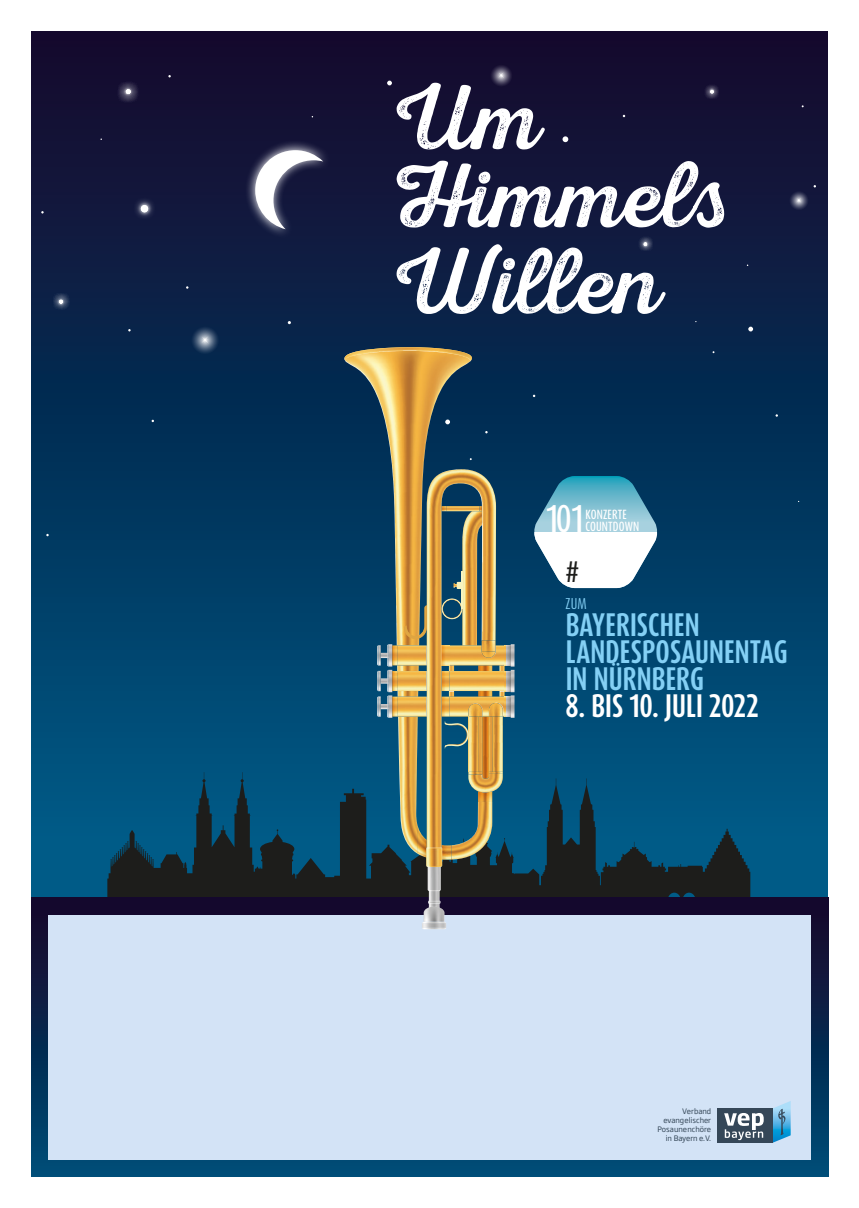
<style>
.page{position:relative;width:859px;height:1208px;background:#fff}
.page>*{position:absolute;margin:0;border:0;box-sizing:border-box;transform-origin:0 0}
.t1{font:500 32px "Dax Compact Pro";color:#fff}
.t2{font:700 27px/27.1px "Dax Compact Pro";letter-spacing:.005em;color:#84d0f5}
.t3{font:700 27px "Dax Compact Pro";color:#fff}
.t4{font:500 24.6px "Dax Compact Pro";color:#1d1d1b}
.t5{font:13px "Dax Compact Pro";color:#84d0f5}
.t6{font:500 11px/12.7px "Dax Compact Pro";letter-spacing:.015em;color:#fff}
.t7{font:7.5px/9px "Soho Gothic Std";letter-spacing:-.01em;color:#354758;text-align:right}
</style>
<div class="page">
<div style="left:31px;top:31px;width:797px;height:867px;background:linear-gradient(to bottom,#130729,#005f8b)"></div>
<svg style="left:93px;top:772px;width:672px;height:125px;background:#0b405a"></svg>
<svg style="left:748px;top:327px;width:5px;height:4px"></svg>
<svg style="left:397px;top:161px;width:327px;height:67px"></svg>
<svg style="left:562px;top:136px;width:6px;height:6px"></svg>
<div style="left:133px;top:197px;width:23px;height:23px;background:#161b40"></div>
<svg style="left:137px;top:201px;width:15px;height:15px"></svg>
<div style="left:141px;top:205px;width:7px;height:7px;background:#fff;border-radius:50%"></div>
<svg style="left:788px;top:190px;width:21px;height:20px"></svg>
<svg style="left:794px;top:196px;width:9px;height:8px"></svg>
<svg style="left:489px;top:63px;width:24px;height:24px"></svg>
<svg style="left:387px;top:70px;width:158px;height:79px"></svg>
<svg style="left:704px;top:84px;width:16px;height:15px"></svg>
<svg style="left:710px;top:90px;width:4px;height:3px"></svg>
<svg style="left:637px;top:236px;width:16px;height:6px"></svg>
<svg style="left:397px;top:242px;width:269px;height:72px"></svg>
<svg style="left:117px;top:80px;width:23px;height:23px"></svg>
<svg style="left:126px;top:89px;width:5px;height:5px"></svg>
<svg style="left:52px;top:292px;width:18px;height:19px"></svg>
<svg style="left:59px;top:300px;width:4px;height:3px"></svg>
<svg style="left:245px;top:140px;width:86px;height:98px;background:#1b1f42"></svg>
<svg style="left:255px;top:150px;width:68px;height:79px"></svg>
<svg style="left:31px;top:897px;width:797px;height:279px;background:#0e2c53"></svg>
<div style="left:48px;top:914px;width:763px;height:245px;background:#d3e3f6"></div>
<img style="left:344px;top:361px;width:128px;height:496px">
<img style="left:344px;top:347px;width:128px;height:14px">
<img style="left:417px;top:848px;width:9px;height:9px">
<img style="left:503px;top:666px;width:2px;height:30px">
<img style="left:496px;top:644px;width:18px;height:22px">
<img style="left:505px;top:645px;width:6px;height:20px">
<img style="left:503px;top:670px;width:11px;height:22px">
<img style="left:505px;top:671px;width:6px;height:20px">
<img style="left:511px;top:695px;width:3px;height:23px">
<img style="left:505px;top:696px;width:6px;height:20px">
<img style="left:427px;top:469px;width:69px;height:397px">
<svg style="left:482px;top:640px;width:14px;height:18px"></svg>
<img style="left:429px;top:891px;width:11px;height:15px">
<img style="left:422px;top:921px;width:24px;height:7px">
<svg style="left:422px;top:928px;width:24px;height:1px"></svg>
<svg style="left:428px;top:900px;width:12px;height:4px"></svg>
<img style="left:428px;top:867px;width:13px;height:23px">
<svg style="left:428px;top:890px;width:13px;height:1px"></svg>
<img style="left:424px;top:906px;width:20px;height:15px">
<img style="left:426px;top:848px;width:16px;height:18px">
<svg style="left:417px;top:823px;width:35px;height:25px"></svg>
<svg style="left:426px;top:866px;width:16px;height:1px"></svg>
<svg style="left:377px;top:604px;width:50px;height:114px;background:#a0976c"></svg>
<hr style="left:461px;top:571px;width:1px;height:38px;background:#f6f3be">
<svg style="left:442px;top:598px;width:20px;height:21px"></svg>
<svg style="left:453px;top:582px;width:8px;height:7px"></svg>
<svg style="left:444px;top:665px;width:59px;height:137px;background:#999162"></svg>
<div style="left:717px;top:1108px;width:56px;height:34px;background:#354758"></div>
<svg style="left:724px;top:1113px;width:40px;height:27px"></svg>
<svg style="left:773px;top:1101px;width:18px;height:41px"></svg>
<svg style="left:190px;top:325px;width:30px;height:29px"></svg>
<svg style="left:199px;top:333px;width:12px;height:13px"></svg>
<svg style="left:533px;top:476px;width:125px;height:56px;background:#5f9fb6"></svg>
<svg style="left:533px;top:532px;width:125px;height:56px"></svg>
<h1 class="t1" style="left:546px;top:497px;width:39px">101</h1>
<h3 class="t6" style="left:585px;top:508px;width:55px">KONZERTE<br>COUNTDOWN</h3>
<h3 class="t4" style="left:565px;top:556px;width:16px">#</h3>
<h3 class="t5" style="left:566px;top:595px;width:22px">ZUM</h3>
<h2 class="t2" style="left:566px;top:611px;width:224px">BAYERISCHEN<br>LANDESPOSAUNENTAG<br>IN NÜRNBERG</h2>
<h2 class="t3" style="left:566px;top:688px;width:195px">8. BIS 10. JULI 2022</h2>
<p class="t7" style="left:657px;top:1107px;width:55px">Verband evangelischer<br>Posaunenchöre in Bayern e.V.</p>
</div>
